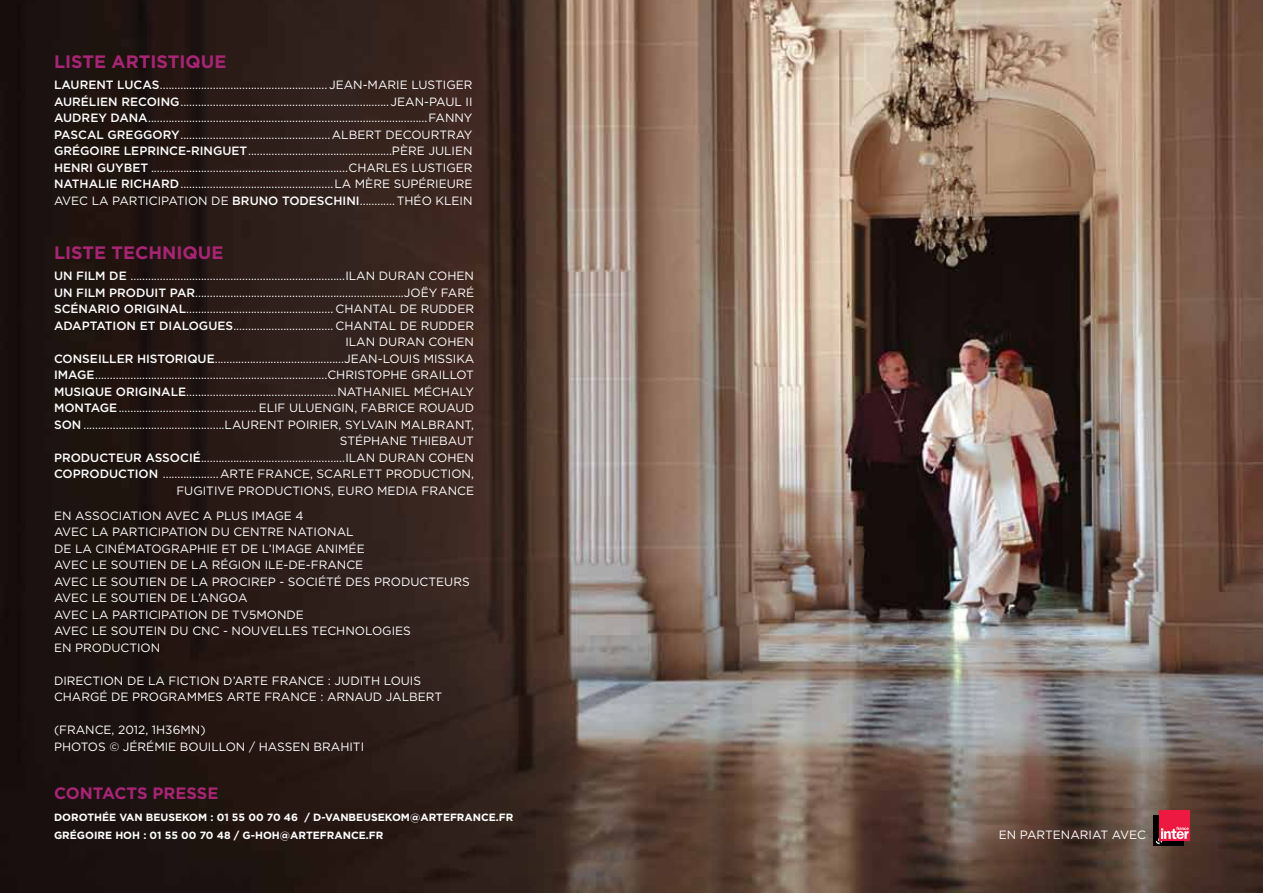
<style>
.page{position:relative;width:1263px;height:893px;background:#fff}
.page>*{position:absolute;margin:0;border:0;box-sizing:border-box;transform-origin:0 0}
.t1{font:700 18px "Gotham";color:#a72574}
.t2{font:700 16.5px "Gotham";color:#a72574}
.t3{font:12px/16.5px "Gotham";color:#fff}
.t4{font:700 10.5px/18px "Gotham";color:#fff}
.s1{font-weight:500}
</style>
<div class="page">
<img style="left:0;top:0;width:1263px;height:893px">
<div style="left:1154px;top:816px;width:30px;height:30px;background:#000"></div>
<div style="left:1159px;top:810px;width:31px;height:30px;background:#ed1941"></div>
<svg style="left:1156px;top:827px;width:32px;height:17px"></svg>
<h1 class="t1" style="left:54px;top:50px;width:22px">LISTE</h1>
<h1 class="t1" style="left:112px;top:50px;width:12px">ARTISTI</h1>
<h1 class="t1" style="left:185px;top:50px;width:29px">QUE</h1>
<p class="t3" style="left:54px;top:76px;width:420px"><span class="s1">LAURENT LUCAS</span>.........................................................J EAN-MARIE LUSTIGER <span class="s1">AURÉLIEN RECOING</span>.......................................................................JEAN-PAUL II <span class="s1">AUDREY DANA</span>...............................................................................................FANNY <span class="s1">PASCAL GREGGORY</span>...................................................ALBERT DECOURTRAY <span class="s1">GRÉGOIRE LEPRINCE-RINGUET</span>.................................................PÈRE JULIEN <span class="s1">HENRI GUYBET</span> ...................................................................CHARLES LUSTIGER <span class="s1">NATHALIE RICHARD</span> ....................................................LA M ÈRE SUPÉRIEURE AVEC LA PARTICIPATION DE <span class="s1">BRUNO TODESCHIN I</span>............THÉO KLEIN</p>
<h1 class="t1" style="left:54px;top:241px;width:22px">LISTE</h1>
<h1 class="t1" style="left:112px;top:241px;width:99px">TECHNIQUE</h1>
<p class="t3" style="left:54px;top:267px;width:421px"><span class="s1">UN FILM DE</span> .........................................................................I LAN DURAN COHEN</p>
<p class="t3" style="left:54px;top:284px;width:421px"><span class="s1">UN FILM PRODUIT PAR</span>.......................................................................JOËY FARÉ</p>
<p class="t3" style="left:54px;top:300px;width:422px"><span class="s1">SCÉNARIO ORIGINAL</span>.................................................. CHANTAL DE RUDDER</p>
<p class="t3" style="left:54px;top:317px;width:422px"><span class="s1">ADAPTATION ET DIALOGUES</span>.................................. CHANTAL DE RUDDER</p>
<p class="t3" style="left:345px;top:333px;width:130px">I LAN DURAN COHEN</p>
<p class="t3" style="left:54px;top:350px;width:422px"><span class="s1">CONSEILLER HISTORIQUE</span>............................................JEAN-LOUIS M ISSIKA</p>
<p class="t3" style="left:54px;top:366px;width:421px"><span class="s1">I MAGE</span>...............................................................................CHRISTOPHE GRAILLOT</p>
<p class="t3" style="left:54px;top:383px;width:421px"><span class="s1">MUSIQUE ORIGINALE</span>...................................................NATHANIEL M ÉCHALY</p>
<p class="t3" style="left:54px;top:399px;width:422px"><span class="s1">MONTAGE</span>...............................................ELIF U LUENGIN, FABRICE ROUAUD</p>
<p class="t3" style="left:54px;top:416px;width:421px"><span class="s1">SON</span> ................................................LAURENT POIRIER, SYLVAIN MALBRANT,</p>
<p class="t3" style="left:340px;top:432px;width:136px">STÉPHANE THIEBAUT</p>
<p class="t3" style="left:54px;top:449px;width:421px"><span class="s1">PRODUCTEUR ASSOCIÉ</span>.................................................I LAN DURAN COHEN</p>
<p class="t3" style="left:54px;top:465px;width:176px"><span class="s1">COPRODUCTION</span> ...................ARTE</p>
<p class="t3" style="left:258px;top:465px;width:69px">FRANCE, SCARLETT</p>
<p class="t3" style="left:386px;top:465px;width:90px">PRODUCTION,</p>
<p class="t3" style="left:176px;top:482px;width:8px">FUGITIVE</p>
<p class="t3" style="left:238px;top:482px;width:109px">PRODUCTIONS, EURO</p>
<p class="t3" style="left:377px;top:482px;width:9px">MEDIA</p>
<p class="t3" style="left:422px;top:482px;width:54px">FRANCE</p>
<p class="t3" style="left:54px;top:507px;width:171px">EN ASSOCIATION AVEC A PLUS</p>
<p class="t3" style="left:252px;top:507px;width:9px">IMAGE</p>
<p class="t3" style="left:54px;top:507px;width:417px;text-indent:242px">4<br>AVEC LA PARTICIPATION DU CENTRE NATIONAL<br>DE LA CINÉMATOGRAPHIE ET DE L’IMAGE ANIMÉE<br>AVEC LE SOUTIEN DE LA RÉGION I LE-DE-FRANCE<br>AVEC LE SOUTIEN DE LA PROCIREP - SOCIÉTÉ DES PRODUCTEURS<br>AVEC LE SOUTIEN DE L’ANGOA<br>AVEC</p>
<p class="t3" style="left:54px;top:606px;width:213px;text-indent:38px">LA PARTICIPATION DE TV5MONDE<br>AVEC LE SOUTEIN DU CNC</p>
<p class="t3" style="left:223px;top:622px;width:189px">- NOUVELLES TECHNOLOGIES</p>
<p class="t3" style="left:54px;top:639px;width:108px">EN PRODUCTION</p>
<p class="t3" style="left:54px;top:672px;width:390px">DIRECTION DE LA FICTION D’ARTE FRANCE : JUDITH LOUIS<br>CHARGÉ DE PROGRAMMES ARTE FRANCE : ARNAUD JALBERT</p>
<p class="t3" style="left:54px;top:721px;width:312px">(FRANCE, 2012, 1H36MN)<br>PHOTOS © JÉRÉMIE BOUILLON / HASSEN BRAHITI</p>
<h2 class="t2" style="left:54px;top:782px;width:39px">CONTA</h2>
<h2 class="t2" style="left:114px;top:782px;width:61px">CTS PRESSE</h2>
<p class="t4" style="left:54px;top:808px;width:461px">DOROTH ÉE VAN BEUSEKOM : 01 55 00 70 46 / D-VANBEUSEKOM@ARTEFRANCE.FR<br>GRÉGOIRE HOH : 01 55 00 70 48 / G-HOH</p>
<p class="t4" style="left:280px;top:826px;width:105px">@ARTEFRANCE.FR</p>
<p class="t3" style="left:999px;top:826px;width:149px">EN PARTENARIAT AVEC</p>
</div>
